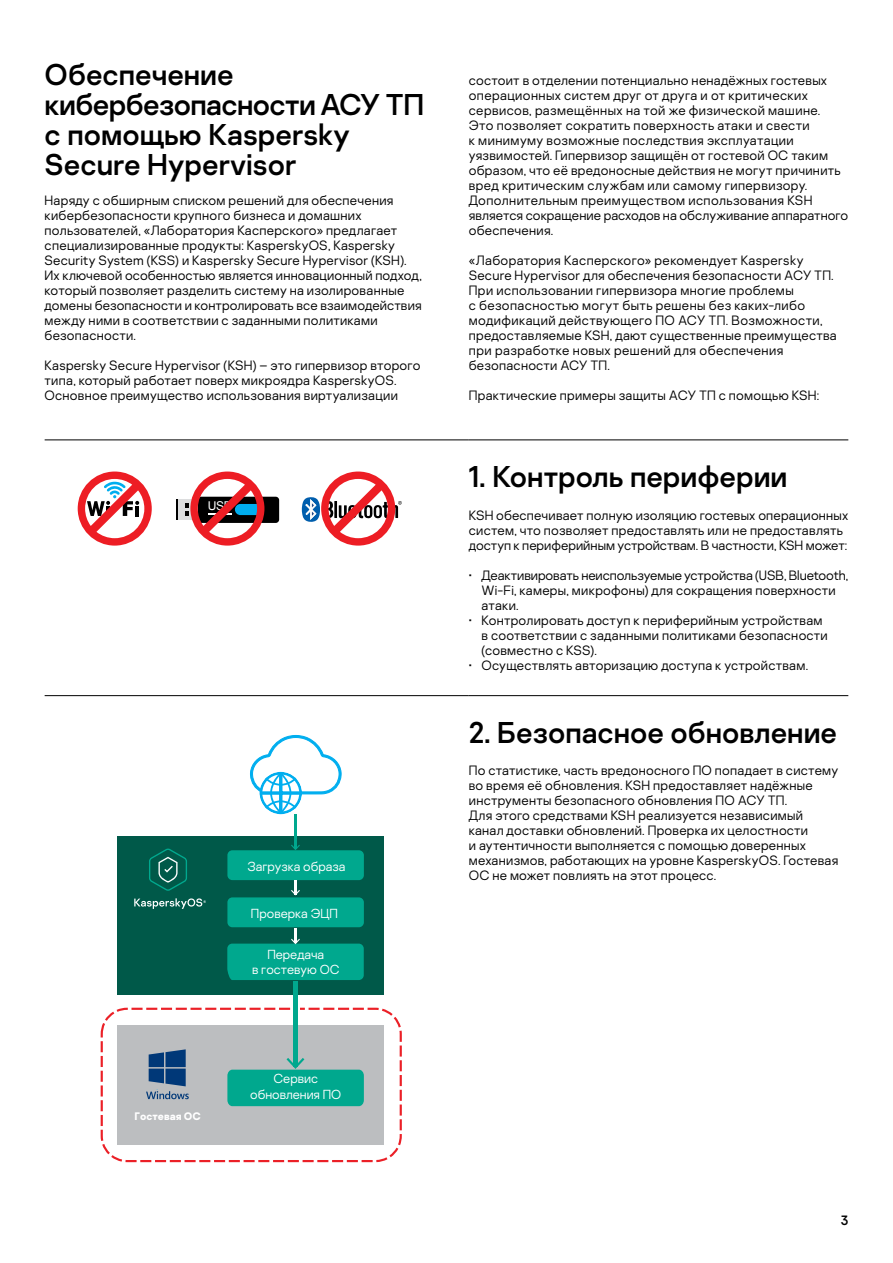
<style>
.page{position:relative;width:893px;height:1263px;background:#fff}
.page>*{position:absolute;margin:0;border:0;box-sizing:border-box;transform-origin:0 0}
.t1{font:30px/30px "Kaspersky Sans";color:#000}
.t2{font:300 13.5px/15px "Kaspersky Sans";letter-spacing:.02em;color:#000}
.t3{font:300 13.5px/15px "Kaspersky Sans";color:#000}
.t4{font:13.5px "Kaspersky Sans";color:#000}
.t5{font:300 13.05px/15.3px "Kaspersky Sans";color:#fff;text-align:center}
.t6{font:12.15px "Arial";color:#fff}
.t7{font:700 10.95px "Kaspersky Sans";color:#fff}
</style>
<div class="page">
<hr style="left:45px;top:695px;width:424px;height:1px;background:#000">
<hr style="left:469px;top:695px;width:379px;height:1px;background:#000">
<hr style="left:45px;top:439px;width:424px;height:1px;background:#000">
<hr style="left:469px;top:439px;width:379px;height:1px;background:#000">
<svg style="left:78px;top:471px;width:74px;height:75px"></svg>
<div style="left:198px;top:497px;width:81px;height:26px;background:#000;border-radius:3px"></div>
<div style="left:177px;top:499px;width:21px;height:20px;background:#dcddde"></div>
<svg style="left:176px;top:499px;width:1px;height:20px"></svg>
<svg style="left:186px;top:471px;width:78px;height:75px"></svg>
<svg style="left:301px;top:471px;width:101px;height:75px"></svg>
<svg style="left:101px;top:1008px;width:301px;height:154px"></svg>
<div style="left:291px;top:1003px;width:9px;height:12px;background:#fff"></div>
<div style="left:117px;top:836px;width:267px;height:159px;background:#005949"></div>
<div style="left:227px;top:850px;width:137px;height:30px;background:#00a88e;border-radius:5px"></div>
<div style="left:227px;top:897px;width:137px;height:30px;background:#00a88e;border-radius:5px"></div>
<div style="left:117px;top:1025px;width:267px;height:119px;background:#bcbec0"></div>
<hr style="left:294px;top:880px;width:3px;height:14px;background:#fff">
<svg style="left:291px;top:890px;width:9px;height:5px"></svg>
<hr style="left:294px;top:814px;width:3px;height:35px;background:#00a88e">
<svg style="left:291px;top:845px;width:9px;height:5px"></svg>
<div style="left:293px;top:981px;width:5px;height:85px;background:#00a88e"></div>
<svg style="left:227px;top:1058px;width:137px;height:48px"></svg>
<hr style="left:294px;top:929px;width:3px;height:14px;background:#fff">
<svg style="left:227px;top:939px;width:137px;height:41px;background:#009e86"></svg>
<svg style="left:250px;top:735px;width:92px;height:79px"></svg>
<svg style="left:259px;top:791px;width:43px;height:4px"></svg>
<hr style="left:279px;top:772px;width:3px;height:42px;background:#00aeef;border-radius:21px">
<svg style="left:146px;top:1049px;width:43px;height:50px"></svg>
<svg style="left:149px;top:848px;width:38px;height:43px"></svg>
<svg style="left:134px;top:898px;width:72px;height:11px"></svg>
<h1 class="t1" style="left:45px;top:59px;width:381px">Обеспечение кибербезопасности АСУ ТП с помощью Kaspersky<br>Secure Hypervisor</h1>
<p class="t2" style="left:45px;top:193px;width:379px">Наряду с обширным списком решений для обеспечения кибербезопасности крупного бизнеса и домашних пользователей, «Лаборатория Касперского» предлагает специализированные продукты: KasperskyOS, Kaspersky Security System (KSS) и Kaspersky Secure Hypervisor (KSH).<br>Их ключевой особенностью является инновационный подход, который позволяет разделить систему на изолированные домены безопасности и контролировать все взаимодействия между ними в соответствии с заданными политиками безопасности.</p>
<p class="t2" style="left:45px;top:358px;width:377px">Kaspersky Secure Hypervisor (KSH) – это гипервизор второго типа, который работает поверх микроядра KasperskyOS.<br>Основное преимущество использования виртуализации</p>
<p class="t6" style="left:208px;top:498px;width:25px">USB</p>
<p class="t7" style="left:135px;top:1109px;width:68px">Гостевая ОС</p>
<p class="t5" style="left:248px;top:858px;width:99px">Загрузка образа</p>
<p class="t5" style="left:251px;top:905px;width:88px">Проверка ЭЦП</p>
<p class="t5" style="left:252px;top:946px;width:89px">Передача<br>в гостевую ОС</p>
<p class="t5" style="left:250px;top:1071px;width:93px">Сервис обновления ПО</p>
<p class="t2" style="left:469px;top:73px;width:381px">состоит в отделении потенциально ненадёжных гостевых операционных систем друг от друга и от критических сервисов, размещённых на той же физической машине.<br>Это позволяет сократить поверхность атаки и свести<br>к минимуму возможные последствия эксплуатации уязвимостей. Гипервизор защищён от гостевой ОС таким образом, что её вредоносные действия не могут причинить вред критическим службам или самому гипервизору.<br>Дополнительным преимуществом использования KSH является сокращение расходов на обслуживание аппаратного обеспечения.</p>
<p class="t2" style="left:469px;top:253px;width:369px">«Лаборатория Касперского» рекомендует Kaspersky Secure Hypervisor для обеспечения безопасности АСУ ТП.<br>При использовании гипервизора многие проблемы<br>с безопасностью могут быть решены без каких-либо модификаций действующего ПО АСУ ТП. Возможности, предоставляемые KSH, дают существенные преимущества при разработке новых решений для обеспечения безопасности АСУ ТП.</p>
<p class="t2" style="left:469px;top:388px;width:352px">Практические примеры защиты АСУ ТП c помощью KSH:</p>
<h1 class="t1" style="left:469px;top:461px;width:320px">1. Контроль периферии</h1>
<p class="t2" style="left:469px;top:508px;width:381px">KSH обеспечивает полную изоляцию гостевых операционных систем, что позволяет предоставлять или не предоставлять доступ к периферийным устройствам. В частности, KSH может:</p>
<p class="t3" style="left:482px;top:568px;width:368px;text-indent:-13px">• Деактивировать неиспользуемые устройства (USB, Bluetooth,<br>Wi-Fi, камеры, микрофоны) для сокращения поверхности атаки.</p>
<p class="t2" style="left:482px;top:613px;width:348px;text-indent:-13px">• Контролировать доступ к периферийным устройствам в соответствии с заданными политиками безопасности (совместно с KSS).</p>
<p class="t2" style="left:469px;top:658px;width:341px">• Осуществлять авторизацию доступа к устройствам.</p>
<h1 class="t1" style="left:469px;top:717px;width:370px">2. Безопасное обновление</h1>
<p class="t2" style="left:469px;top:763px;width:371px">По статистике, часть вредоносного ПО попадает в систему во время её обновления. KSH предоставляет надёжные инструменты безопасного обновления ПО АСУ ТП.<br>Для этого средствами KSH реализуется независимый канал доставки обновлений. Проверка их целостности<br>и аутентичности выполняется с помощью доверенных механизмов, работающих на уровне KasperskyOS. Гостевая ОС не может повлиять на этот процесс.</p>
<p class="t4" style="left:841px;top:1212px;width:9px">3</p>
</div>
